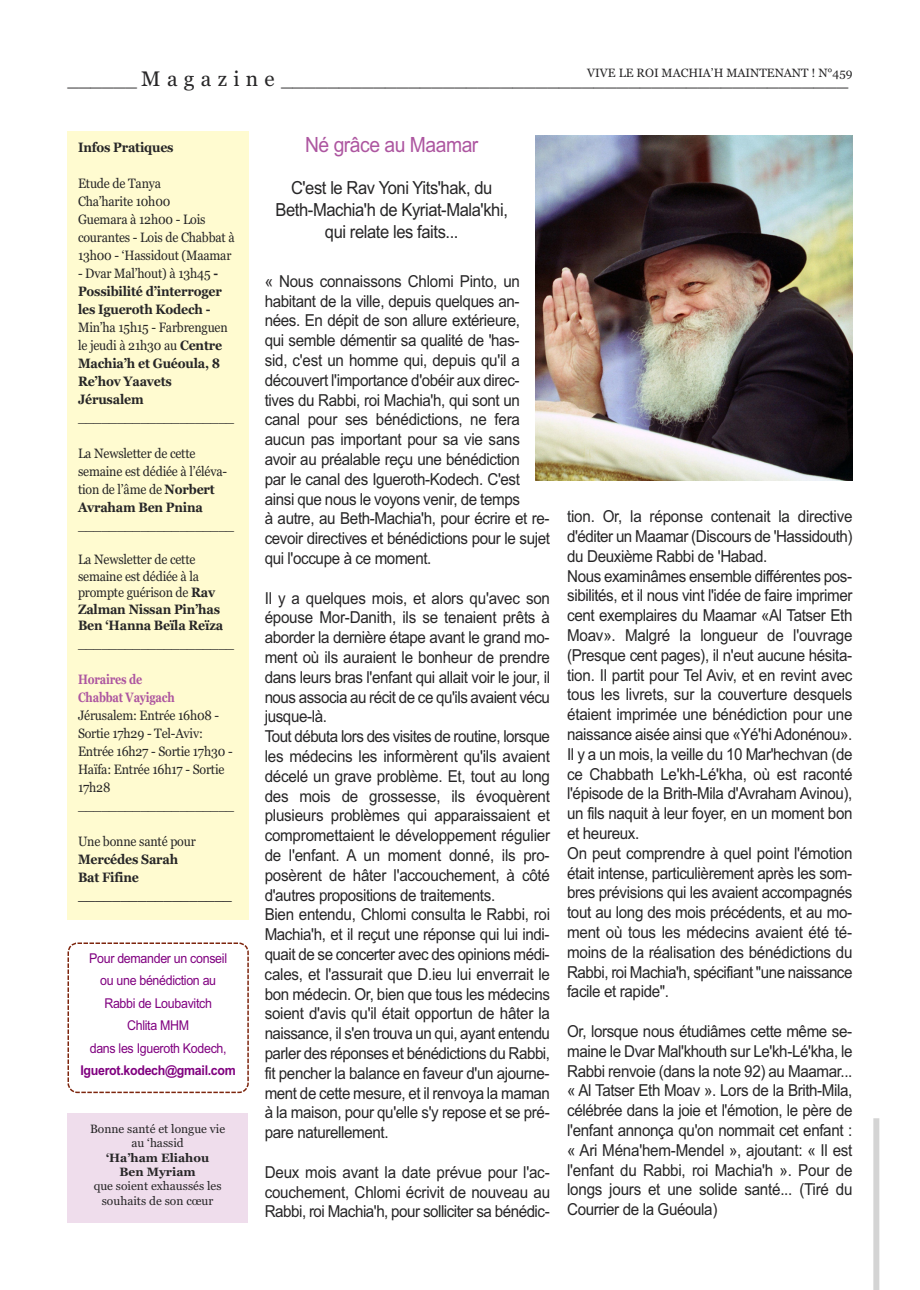
<style>
.page{position:relative;width:920px;height:1290px;background:#fff}
.page>*{position:absolute;margin:0;border:0;box-sizing:border-box;transform-origin:0 0}
.t1{font:21px "Arial";letter-spacing:-.025em;color:#ad56a0;scale:.92 1}
.t2{font:18px/21.6px "Arial";letter-spacing:-.025em;color:#272627;text-align:center;scale:.92 1}
.t3{font:18px "Georgia";color:#272627}
.t4{font:16.5px/19.8px "Arial";letter-spacing:-.025em;color:#272627;scale:.92 1}
.t5{font:13.5px/18px "Georgia";letter-spacing:-.015em;color:#272627;scale:.92 1}
.t6{font:700 13.5px/18px "Georgia";letter-spacing:-.015em;color:#272627;scale:.92 1}
.t7{font:13.5px/22.5px "Arial";letter-spacing:-.025em;color:#800080;text-align:center;scale:.92 1}
.t8{font:700 13.5px/18px "Georgia";letter-spacing:-.015em;color:#ad56a0;scale:.8 1}
.t9{font:700 13.5px "Arial";letter-spacing:-.025em;color:#800080;scale:.92 1}
.t10{font:12px/14.4px "Georgia";color:#272627;text-align:center}
.t11{font:700 12px/14.4px "Georgia";color:#272627;text-align:center}
.s1{font-size:21px}
.s2{font-weight:400}
.s3{font-weight:700}
</style>
<div class="page">
<div style="left:68px;top:131px;width:181px;height:789px;background:#fffbd0"></div>
<svg style="left:67px;top:942px;width:182px;height:152px"></svg>
<div style="left:68px;top:1113px;width:180px;height:109px;background:#efddec"></div>
<div style="left:873px;top:1118px;width:6px;height:172px;background:#d4d4d4"></div>
<img style="left:535px;top:136px;width:317px;height:344px">
<p class="t10" style="left:587px;top:65px;width:267px">VIVE LE ROI MACHIA’H MAINTENANT ! N°459</p>
<p class="t3" style="left:68px;top:70px;width:782px">______ <span class="s1">M a g a z i n e</span> _________________________________________________</p>
<p class="t6" style="left:78px;top:138px;width:105px">Infos Pratiques</p>
<p class="t5" style="left:78px;top:174px;width:172px">Etude de Tanya<br>Cha’harite 10h00<br>Guemara à 12h00 - Lois courantes - Lois de Chabbat à<br>13h00 - ‘Hassidout (Maamar</p>
<p class="t6" style="left:78px;top:264px;width:158px"><span class="s2">- Dvar Mal’hout) à 13h45</span> -<br>Possibilité d’interroger les Igueroth Kodech -</p>
<p class="t6" style="left:78px;top:318px;width:164px"><span class="s2">Min’ha 15h15 - Farbrenguen le jeudi à 21h30 au</span> Centre<br>Machia’h et Guéoula, 8<br>Re’hov Yaavets<br>Jérusalem</p>
<p class="t5" style="left:78px;top:408px;width:171px">____________________</p>
<p class="t5" style="left:78px;top:444px;width:164px">La Newsletter de cette semaine est dédiée à l’éléva&shy;tion de l’âme de <span class="s3">Norbert<br>Avraham Ben Pnina</span></p>
<p class="t5" style="left:78px;top:516px;width:171px">____________________</p>
<p class="t5" style="left:78px;top:551px;width:159px;line-height:16.5px">La Newsletter de cette semaine est dédiée à la prompte guérison de <span class="s3">Rav<br>Zalman Nissan Pin’has<br>Ben ‘Hanna Beïla Reïza</span></p>
<p class="t5" style="left:78px;top:635px;width:171px">____________________</p>
<p class="t8" style="left:78px;top:671px;width:122px">Horaires de<br>Chabbat Vayigach</p>
<p class="t5" style="left:78px;top:707px;width:171px">Jérusalem: Entrée 16h08 -<br>Sortie 17h29 - Tel-Aviv:<br>Entrée 16h27 - Sortie 17h30 -<br>Haïfa: Entrée 16h17 - Sortie<br>17h28 ____________________</p>
<p class="t5" style="left:78px;top:833px;width:130px">Une bonne santé pour</p>
<p class="t6" style="left:78px;top:851px;width:169px">Mercédes Sarah<br>Bat Fifine __________________</p>
<p class="t7" style="left:89px;top:947px;width:151px">Pour demander un conseil ou une bénédiction au<br>Rabbi de Loubavitch<br>Chlita MHM<br>dans les Igueroth Kodech,</p>
<p class="t9" style="left:80px;top:1063px;width:170px">Iguerot.kodech@gmail.com</p>
<p class="t10" style="left:90px;top:1121px;width:137px">Bonne santé et longue vie au ‘hassid</p>
<p class="t11" style="left:106px;top:1150px;width:105px">‘Ha’ham Eliahou<br>Ben Myriam</p>
<p class="t10" style="left:94px;top:1179px;width:129px">que soient exhaussés les souhaits de son cœur</p>
<p class="t1" style="left:305px;top:132px;width:190px">Né grâce au Maamar</p>
<p class="t2" style="left:276px;top:177px;width:254px">C'est le Rav Yoni Yits'hak, du<br>Beth-Machia'h de Kyriat-Mala'khi, qui relate les faits...</p>
<p class="t4" style="left:265px;top:271px;width:312px">« Nous connaissons Chlomi Pinto, un habitant de la ville, depuis quelques an&shy;nées. En dépit de son allure extérieure,<br>qui semble démentir sa qualité de 'has-<br>sid, c'est un homme qui, depuis qu'il a découvert l'importance d'obéir aux direc&shy;tives du Rabbi, roi Machia'h, qui sont un canal pour ses bénédictions, ne fera aucun pas important pour sa vie sans avoir au préalable reçu une bénédiction<br>par le canal des Igueroth-Kodech. C'est ainsi que nous le voyons venir, de temps<br>à autre, au Beth-Machia'h, pour écrire et re&shy;cevoir directives et bénédictions pour le sujet qui l'occupe à ce moment.</p>
<p class="t4" style="left:265px;top:588px;width:312px">Il y a quelques mois, et alors qu'avec son épouse Mor-Danith, ils se tenaient prêts à aborder la dernière étape avant le grand mo&shy;ment où ils auraient le bonheur de prendre dans leurs bras l'enfant qui allait voir le jour, il nous associa au récit de ce qu'ils avaient vécu jusque-là.<br>Tout débuta lors des visites de routine, lorsque les médecins les informèrent qu'ils avaient décelé un grave problème. Et, tout au long des mois de grossesse, ils évoquèrent plusieurs problèmes qui apparaissaient et compromettaient le développement régulier de l'enfant. A un moment donné, ils pro&shy;posèrent de hâter l'accouchement, à côté d'autres propositions de traitements.<br>Bien entendu, Chlomi consulta le Rabbi, roi Machia'h, et il reçut une réponse qui lui indi&shy;quait de se concerter avec des opinions médi&shy;cales, et l'assurait que D.ieu lui enverrait le bon médecin. Or, bien que tous les médecins soient d'avis qu'il était opportun de hâter la naissance, il s'en trouva un qui, ayant entendu parler des réponses et bénédictions du Rabbi, fit pencher la balance en faveur d'un ajourne&shy;ment de cette mesure, et il renvoya la maman à la maison, pour qu'elle s'y repose et se pré&shy;pare naturellement.</p>
<p class="t4" style="left:265px;top:1162px;width:312px;text-align:justify">Deux mois avant la date prévue pour l'ac&shy;couchement, Chlomi écrivit de nouveau au Rabbi, roi Machia'h, pour solliciter sa bénédic-</p>
<p class="t4" style="left:567px;top:507px;width:312px">tion. Or, la réponse contenait la directive d'éditer un Maamar (Discours de 'Hassidouth) du Deuxième Rabbi de 'Habad.<br>Nous examinâmes ensemble différentes pos&shy;sibilités, et il nous vint l'idée de faire imprimer cent exemplaires du Maamar «Al Tatser Eth Moav». Malgré la longueur de l'ouvrage (Presque cent pages), il n'eut aucune hésita&shy;tion. Il partit pour Tel Aviv, et en revint avec tous les livrets, sur la couverture desquels étaient imprimée une bénédiction pour une naissance aisée ainsi que «Yé'hi Adonénou».<br>Il y a un mois, la veille du 10 Mar'hechvan (de ce Chabbath Le'kh-Lé'kha, où est raconté l'épisode de la Brith-Mila d'Avraham Avinou), un fils naquit à leur foyer, en un moment bon et heureux.<br>On peut comprendre à quel point l'émotion était intense, particulièrement après les som&shy;bres prévisions qui les avaient accompagnés tout au long des mois précédents, et au mo&shy;ment où tous les médecins avaient été té&shy;moins de la réalisation des bénédictions du Rabbi, roi Machia'h, spécifiant "une naissance facile et rapide".</p>
<p class="t4" style="left:567px;top:1021px;width:312px;text-align:justify">Or, lorsque nous étudiâmes cette même se&shy;maine le Dvar Mal'khouth sur Le'kh-Lé'kha, le Rabbi renvoie (dans la note 92) au Maamar... « Al Tatser Eth Moav ». Lors de la Brith-Mila, célébrée dans la joie et l'émotion, le père de l'enfant annonça qu'on nommait cet enfant : « Ari Ména'hem-Mendel », ajoutant: « Il est l'enfant du Rabbi, roi Machia'h ». Pour de longs jours et une solide santé... (Tiré du Courrier de la Guéoula)</p>
</div>
